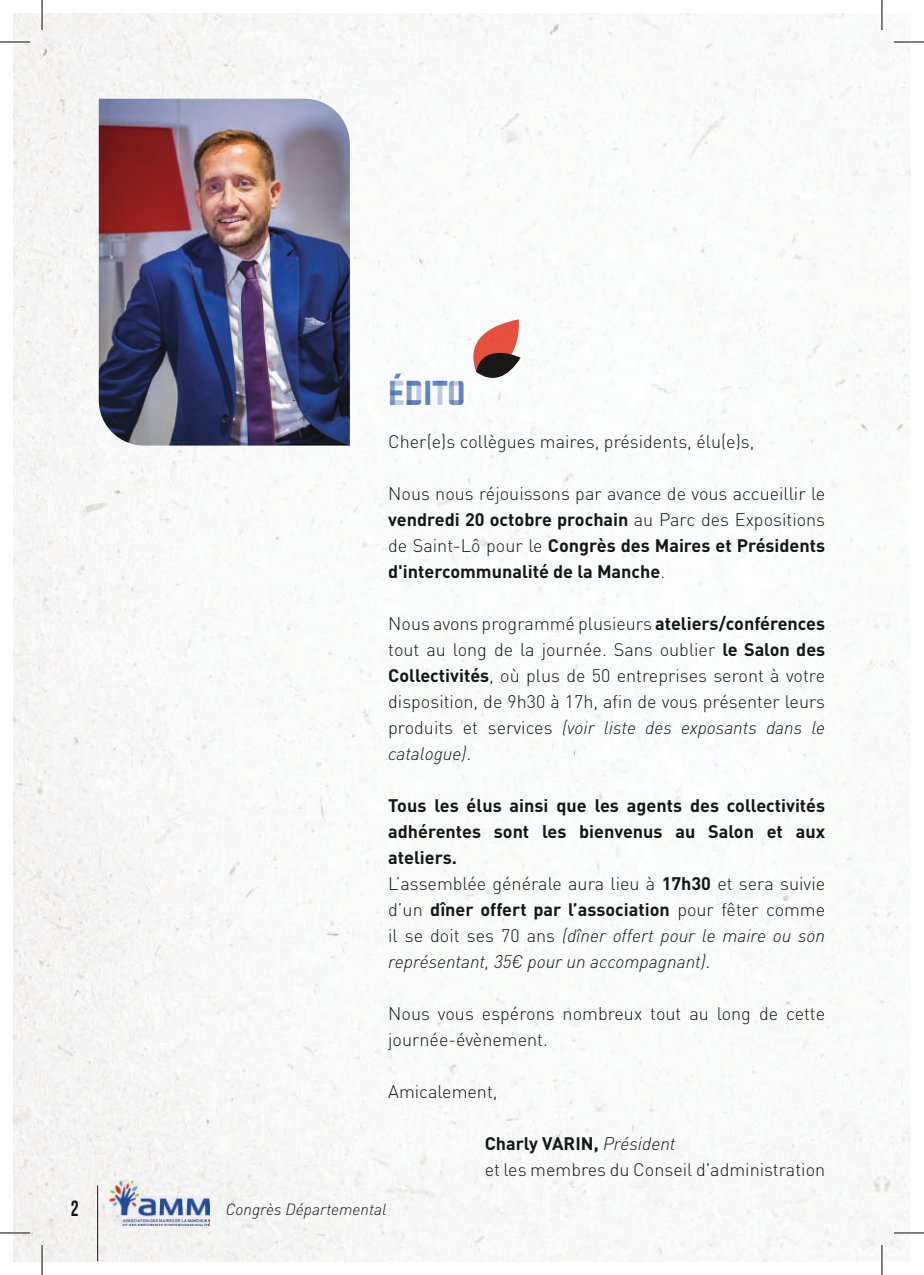
<style>
.page{position:relative;width:924px;height:1275px;background:#fff}
.page>*{position:absolute;margin:0;border:0;box-sizing:border-box;transform-origin:0 0}
.t1{font:40px "Vektra";color:#426cb0}
.t2{font:700 22px "Bebas Neue";color:#151616;scale:.9 1}
.t3{font:300 18px/26px "DIN Pro";color:#151616;text-align:justify}
.t4{font:700 18px/26px "DIN Pro";color:#151616}
.t5{font:italic 300 16px "DIN Pro";color:#151616}
.s1{font-weight:700}
.s2{font-style:italic}
.s3{font-weight:300}
.s4{font-weight:300;font-style:italic}
</style>
<div class="page">
<img style="left:14px;top:14px;width:895px;height:1247px">
<img style="left:109px;top:1180px;width:101px;height:45px">
<hr style="left:97px;top:1185px;width:1px;height:76px;background:#151616">
<img style="left:99px;top:99px;width:251px;height:346px">
<svg style="left:470px;top:319px;width:51px;height:62px"></svg>
<hr style="left:0;top:41px;width:30px;height:2px;background:#fff">
<hr style="left:893px;top:41px;width:30px;height:2px;background:#fff">
<hr style="left:0;top:1231px;width:30px;height:3px;background:#fff">
<hr style="left:893px;top:1231px;width:30px;height:3px;background:#fff">
<hr style="left:41px;top:0;width:2px;height:30px;background:#fff">
<hr style="left:41px;top:1245px;width:2px;height:30px;background:#fff">
<hr style="left:880px;top:0;width:2px;height:30px;background:#fff">
<hr style="left:880px;top:1245px;width:2px;height:30px;background:#fff">
<hr style="left:0;top:42px;width:30px;height:1px;background:#000">
<hr style="left:893px;top:42px;width:30px;height:1px;background:#000">
<hr style="left:0;top:1232px;width:30px;height:1px;background:#000">
<hr style="left:893px;top:1232px;width:30px;height:1px;background:#000">
<hr style="left:42px;top:0;width:1px;height:30px;background:#000">
<hr style="left:42px;top:1245px;width:1px;height:30px;background:#000">
<hr style="left:881px;top:0;width:1px;height:30px;background:#000">
<hr style="left:881px;top:1245px;width:1px;height:30px;background:#000">
<h1 class="t1" style="left:388px;top:371px;width:79px">édito</h1>
<p class="t3" style="left:388px;top:428px;width:367px">Cher(e)s collègues maires, présidents, élu(e)s,</p>
<p class="t3" style="left:388px;top:480px;width:438px">Nous nous réjouissons par avance de vous accueillir le <span class="s1">vendredi 20 octobre prochain</span> au Parc des Expositions de Saint-Lô pour le <span class="s1">Congrès des Maires et Présidents d'intercommunalité de la Manche</span>.</p>
<p class="t3" style="left:388px;top:610px;width:438px">Nous avons programmé plusieurs <span class="s1">ateliers/conférences </span>tout au long de la journée. Sans oublier <span class="s1">le Salon des Collectivités</span>, où plus de 50 entreprises seront à votre disposition, de 9h30 à 17h, afin de vous présenter leurs produits et services <span class="s2">(voir liste des exposants dans le catalogue)</span>.</p>
<p class="t4" style="left:388px;top:792px;width:438px">Tous les élus ainsi que les agents des collectivités adhérentes sont les bienvenus au Salon et aux ateliers.<br><span class="s3">L’assemblée générale aura lieu à</span> 17h30 <span class="s3">et sera suivie d’un</span> dîner offert par l’association <span class="s3">pour fêter comme il se doit ses 70 ans</span> <span class="s4">(dîner offert pour le maire ou son représentant, 35€ pour un accompagnant)</span><span class="s3">.</span></p>
<p class="t3" style="left:388px;top:1000px;width:438px">Nous vous espérons nombreux tout au long de cette journée-évènement.</p>
<p class="t3" style="left:388px;top:1078px;width:111px">Amicalement,</p>
<p class="t3" style="left:484px;top:1130px;width:342px"><span class="s1">Charly VARIN,</span> <span class="s2">Président<br></span>et les membres du Conseil d'administration</p>
<p class="t2" style="left:70px;top:1196px;width:10px">2</p>
<p class="t5" style="left:226px;top:1199px;width:162px">Congrès Départemental</p>
</div>
